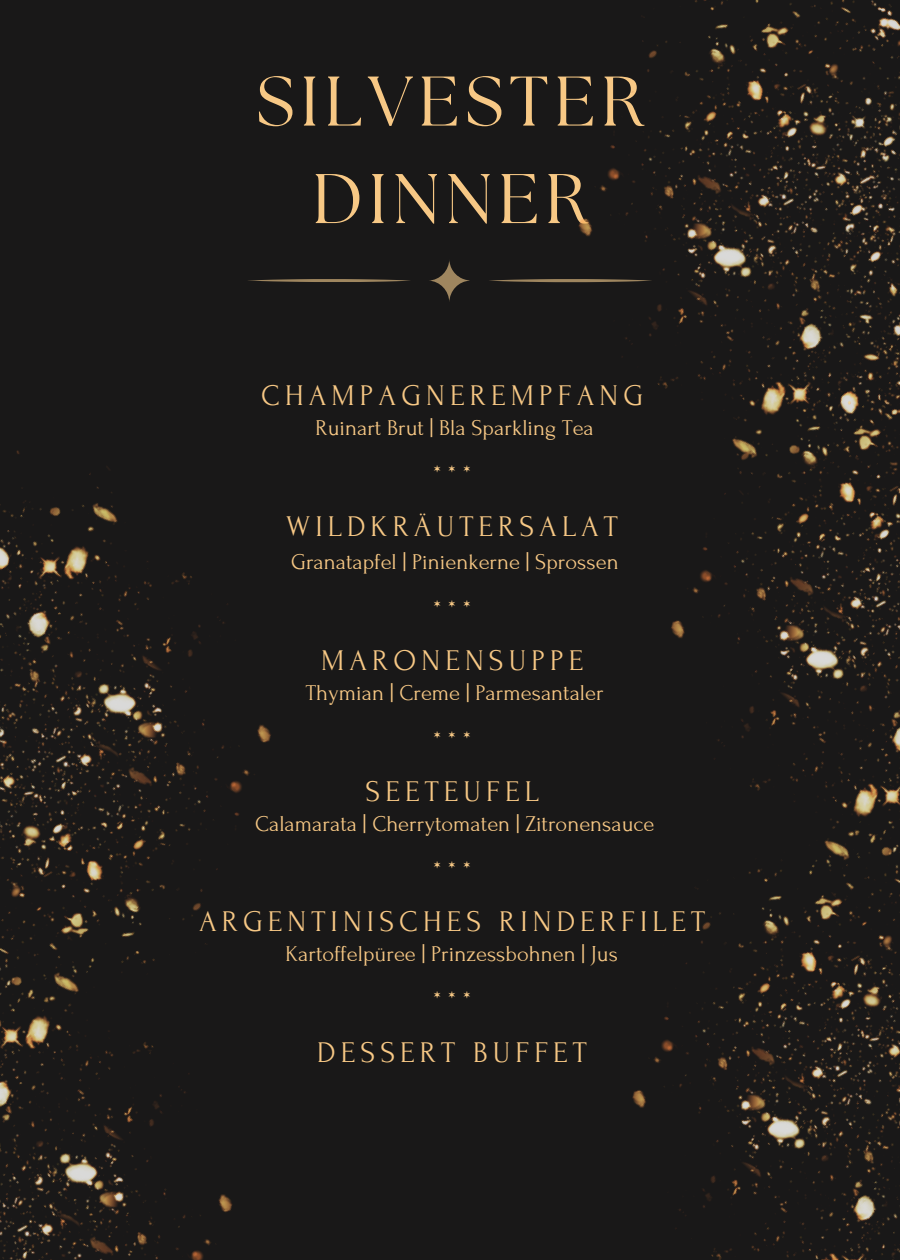
<style>
.page{position:relative;width:900px;height:1260px;background:#191818}
.page>*{position:absolute;margin:0;border:0;box-sizing:border-box;transform-origin:0 0}
.t1{font:70px "The Seasons";letter-spacing:.08em;color:#f7c885}
.t2{font:30px "Forum";letter-spacing:.17em;color:#f7c885}
.t3{font:28.25px "Forum";color:#f7c885}
.t4{font:22.5px "Forum";color:#f7c885}
</style>
<div class="page">
<svg style="left:429px;top:262px;width:20px;height:37px"></svg>
<svg style="left:248px;top:279px;width:162px;height:3px"></svg>
<img style="left:449px;top:0;width:451px;height:302px">
<img style="left:542px;top:121px;width:358px;height:469px">
<img style="left:632px;top:590px;width:268px;height:670px">
<img style="left:0;top:1240px;width:211px;height:20px">
<img style="left:0;top:281px;width:399px;height:959px">
<p class="t1" style="left:256px;top:70px;width:389px">SILVESTER</p>
<p class="t1" style="left:312px;top:167px;width:277px">DINNER</p>
<p class="t2" style="left:261px;top:379px;width:383px">CHAMPAGNEREMPFANG</p>
<p class="t4" style="left:316px;top:415px;width:280px">Ruinart Brut | Bla Sparkling Tea</p>
<p class="t3" style="left:433px;top:460px;width:40px">***</p>
<p class="t2" style="left:286px;top:510px;width:333px">WILDKRÄUTERSALAT</p>
<p class="t4" style="left:291px;top:550px;width:329px">Granatapfel | Pinienkerne | Sprossen</p>
<p class="t3" style="left:433px;top:595px;width:40px">***</p>
<p class="t2" style="left:321px;top:645px;width:264px">MARONENSUPPE</p>
<p class="t4" style="left:306px;top:681px;width:299px">Thymian | Creme | Parmesantaler</p>
<p class="t3" style="left:433px;top:725px;width:40px">***</p>
<p class="t2" style="left:366px;top:775px;width:175px">SEETEUFEL</p>
<p class="t4" style="left:255px;top:812px;width:401px">Calamarata | Cherrytomaten | Zitronensauce</p>
<p class="t3" style="left:433px;top:856px;width:40px">***</p>
<p class="t2" style="left:199px;top:906px;width:508px">ARGENTINISCHES RINDERFILET</p>
<p class="t4" style="left:286px;top:942px;width:334px">Kartoffelpüree | Prinzessbohnen | Jus</p>
<p class="t3" style="left:433px;top:986px;width:40px">***</p>
<p class="t2" style="left:317px;top:1036px;width:271px">DESSERT BUFFET</p>
</div>
